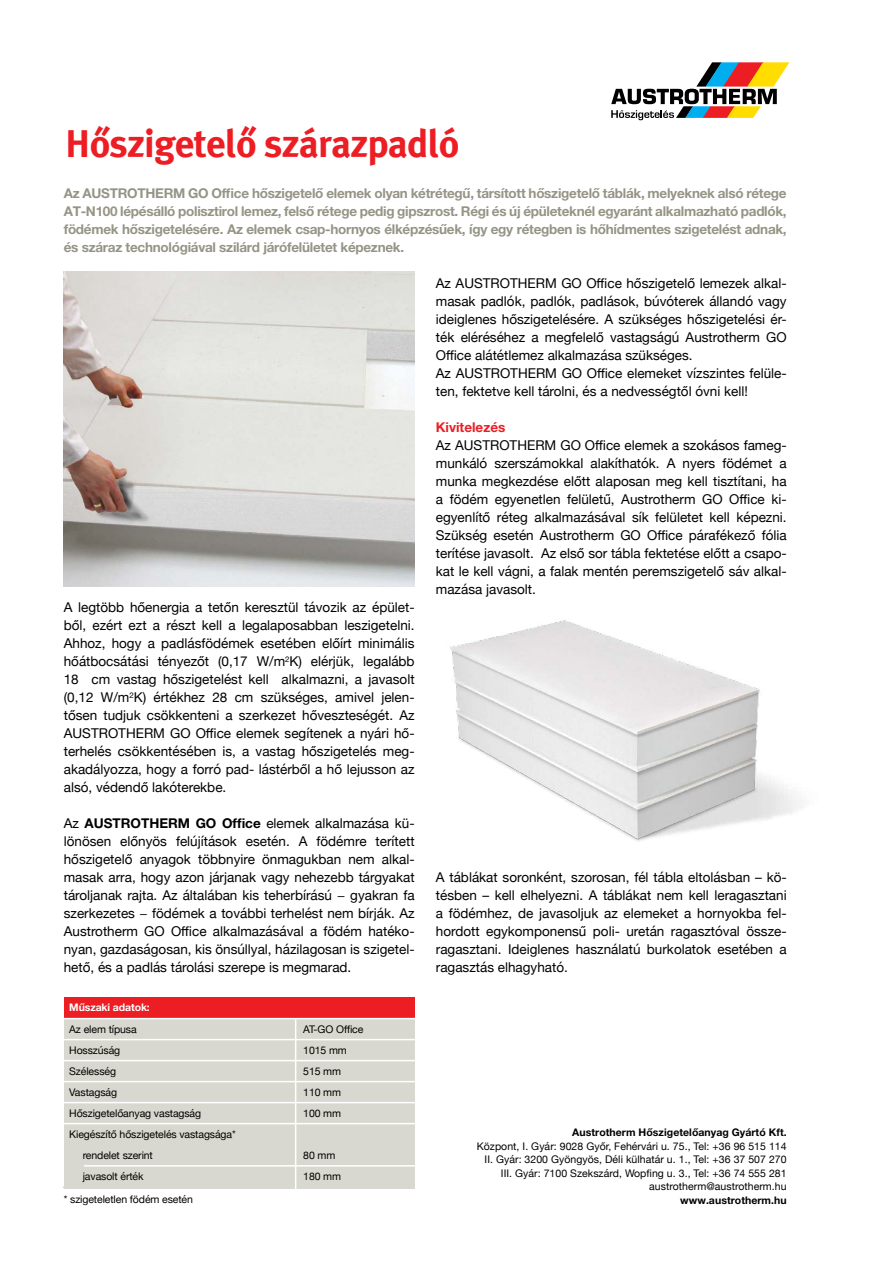
<style>
.page{position:relative;width:893px;height:1263px;background:#fff}
.page>*{position:absolute;margin:0;border:0;box-sizing:border-box;transform-origin:0 0}
.t1{font:700 39px "Meta Plus";letter-spacing:-.02em;color:#ed1d24}
.t2{font:13.5px/18px "Helvetica Neue";color:#000;text-align:justify}
.t3{font:700 13.5px/18px "Helvetica Neue LT Pro";letter-spacing:-.02em;color:#959485;text-align:justify}
.t4{font:700 13.5px "Helvetica Neue LT Pro";color:#ed1d24}
.t5{font:10.5px/13.5px "Helvetica Neue";letter-spacing:-.01em;color:#000;text-align:right}
.t6{font:700 10.5px "Helvetica Neue LT Pro";letter-spacing:.005em;color:#000}
.t7{font:700 10.5px "Helvetica Neue LT Pro";letter-spacing:-.01em;color:#fff}
.s1{font-family:"Helvetica Neue LT Pro";font-weight:700}
</style>
<div class="page">
<svg style="left:611px;top:62px;width:178px;height:58px"></svg>
<div style="left:64px;top:1018px;width:350px;height:171px;background:#d8d8d0"></div>
<div style="left:64px;top:997px;width:350px;height:21px;background:#ed1d24"></div>
<hr style="left:61px;top:1018px;width:357px;height:1px;background:#fff">
<hr style="left:61px;top:1039px;width:357px;height:1px;background:#fff">
<hr style="left:61px;top:1060px;width:357px;height:1px;background:#fff">
<hr style="left:61px;top:1081px;width:357px;height:1px;background:#fff">
<hr style="left:61px;top:1102px;width:357px;height:1px;background:#fff">
<hr style="left:61px;top:1123px;width:357px;height:1px;background:#fff">
<hr style="left:295px;top:1019px;width:1px;height:171px;background:#fff">
<hr style="left:84px;top:1165px;width:334px;height:1px;background:#fff">
<img style="left:64px;top:272px;width:351px;height:315px">
<img style="left:450px;top:620px;width:352px;height:221px">
<h1 class="t1" style="left:65px;top:118px;width:396px">Hôszigetelô szárazpadló</h1>
<p class="t3" style="left:64px;top:184px;width:724px">Az AUSTROTHERM GO Office hőszigetelő elemek olyan kétrétegű, társított hőszigetelő táblák, melyeknek alsó rétege AT-N100 lépésálló polisztirol lemez, felső rétege pedig gipszrost. Régi és új épületeknél egyaránt alkalmazható padlók, födémek hőszigetelésére. Az elemek csap-hornyos élképzésűek, így egy rétegben is hőhídmentes szigetelést adnak, és száraz technológiával szilárd járófelületet képeznek.</p>
<p class="t2" style="left:64px;top:599px;width:352px">A legtöbb hőenergia a tetőn keresztül távozik az épület&shy;ből, ezért ezt a részt kell a legalaposabban leszigetelni.<br>Ahhoz, hogy a padlásfödémek esetében előírt minimális hőátbocsátási tényezőt (0,17 W/m<sup>2</sup>K) elérjük, legalább 18 cm vastag hőszigetelést kell alkalmazni, a javasolt (0,12 W/m<sup>2</sup>K) értékhez 28 cm szükséges, amivel jelen&shy;tősen tudjuk csökkenteni a szerkezet hőveszteségét. Az AUSTROTHERM GO Office elemek segítenek a nyári hő&shy;terhelés csökkentésében is, a vastag hőszigetelés meg&shy;akadályozza, hogy a forró pad- lástérből a hő lejusson az alsó, védendő lakóterekbe.</p>
<p class="t2" style="left:64px;top:815px;width:352px">Az <span class="s1">AUSTROTHERM GO Office</span> elemek alkalmazása kü&shy;lönösen előnyös felújítások esetén. A födémre terített hőszigetelő anyagok többnyire önmagukban nem alkal&shy;masak arra, hogy azon járjanak vagy nehezebb tárgyakat tároljanak rajta. Az általában kis teherbírású − gyakran fa szerkezetes − födémek a további terhelést nem bírják. Az Austrotherm GO Office alkalmazásával a födém hatéko&shy;nyan, gazdaságosan, kis önsúllyal, házilagosan is szigetel&shy;hető, és a padlás tárolási szerepe is megmarad.</p>
<p class="t7" style="left:69px;top:1000px;width:82px">Műszaki adatok:</p>
<p class="t5" style="left:69px;top:1023px;width:69px">Az elem típusa</p>
<p class="t5" style="left:303px;top:1023px;width:62px">AT-GO Office</p>
<p class="t5" style="left:69px;top:1044px;width:53px">Hosszúság</p>
<p class="t5" style="left:303px;top:1044px;width:45px">1015 mm</p>
<p class="t5" style="left:69px;top:1065px;width:48px">Szélesség</p>
<p class="t5" style="left:303px;top:1065px;width:39px">515 mm</p>
<p class="t5" style="left:69px;top:1086px;width:49px">Vastagság</p>
<p class="t5" style="left:303px;top:1086px;width:39px">110 mm</p>
<p class="t5" style="left:69px;top:1107px;width:133px">Hőszigetelőanyag vastagság</p>
<p class="t5" style="left:303px;top:1107px;width:39px">100 mm</p>
<p class="t5" style="left:83px;top:1125px;width:155px;line-height:21px;text-align:left;text-indent:-14px">Kiegészítő hőszigetelés vastagsága* rendelet szerint</p>
<p class="t5" style="left:303px;top:1149px;width:34px">80 mm</p>
<p class="t5" style="left:83px;top:1170px;width:62px">javasolt érték</p>
<p class="t5" style="left:303px;top:1170px;width:39px">180 mm</p>
<p class="t5" style="left:64px;top:1193px;width:131px">* szigeteletlen födém esetén</p>
<p class="t2" style="left:436px;top:275px;width:352px;text-align:left">Az AUSTROTHERM GO Office hőszigetelő lemezek alkal&shy;masak padlók, padlók, padlások, búvóterek állandó vagy ideiglenes hőszigetelésére. A szükséges hőszigetelési ér&shy;ték eléréséhez a megfelelő vastagságú Austrotherm GO Office alátétlemez alkalmazása szükséges.<br>Az AUSTROTHERM GO Office elemeket vízszintes felüle&shy;ten, fektetve kell tárolni, és a nedvességtől óvni kell!</p>
<p class="t4" style="left:436px;top:419px;width:71px">Kivitelezés</p>
<p class="t2" style="left:436px;top:437px;width:352px">Az AUSTROTHERM GO Office elemek a szokásos fameg&shy;munkáló szerszámokkal alakíthatók. A nyers födémet a munka megkezdése előtt alaposan meg kell tisztítani, ha a födém egyenetlen felületű, Austrotherm GO Office ki&shy;egyenlítő réteg alkalmazásával sík felületet kell képezni.<br>Szükség esetén Austrotherm GO Office párafékező fólia terítése javasolt. Az első sor tábla fektetése előtt a csapo&shy;kat le kell vágni, a falak mentén peremszigetelő sáv alkal&shy;mazása javasolt.</p>
<p class="t2" style="left:436px;top:869px;width:352px">A táblákat soronként, szorosan, fél tábla eltolásban – kö&shy;tésben – kell elhelyezni. A táblákat nem kell leragasztani a födémhez, de javasoljuk az elemeket a hornyokba fel&shy;hordott egykomponensű poli- uretán ragasztóval össze&shy;ragasztani. Ideiglenes használatú burkolatok esetében a ragasztás elhagyható.</p>
<p class="t6" style="left:572px;top:1126px;width:216px">Austrotherm Hőszigetelőanyag Gyártó Kft.</p>
<p class="t5" style="left:477px;top:1140px;width:311px">Központ, I. Gyár: 9028 Győr, Fehérvári u. 75., Tel: +36 96 515 114<br>II. Gyár: 3200 Gyöngyös, Déli külhatár u. 1., Tel: +36 37 507 270<br>III. Gyár: 7100 Szekszárd, Wopfing u. 3., Tel: +36 74 555 281 austrotherm@austrotherm.hu</p>
<p class="t6" style="left:680px;top:1193px;width:108px">www.austrotherm.hu</p>
</div>
